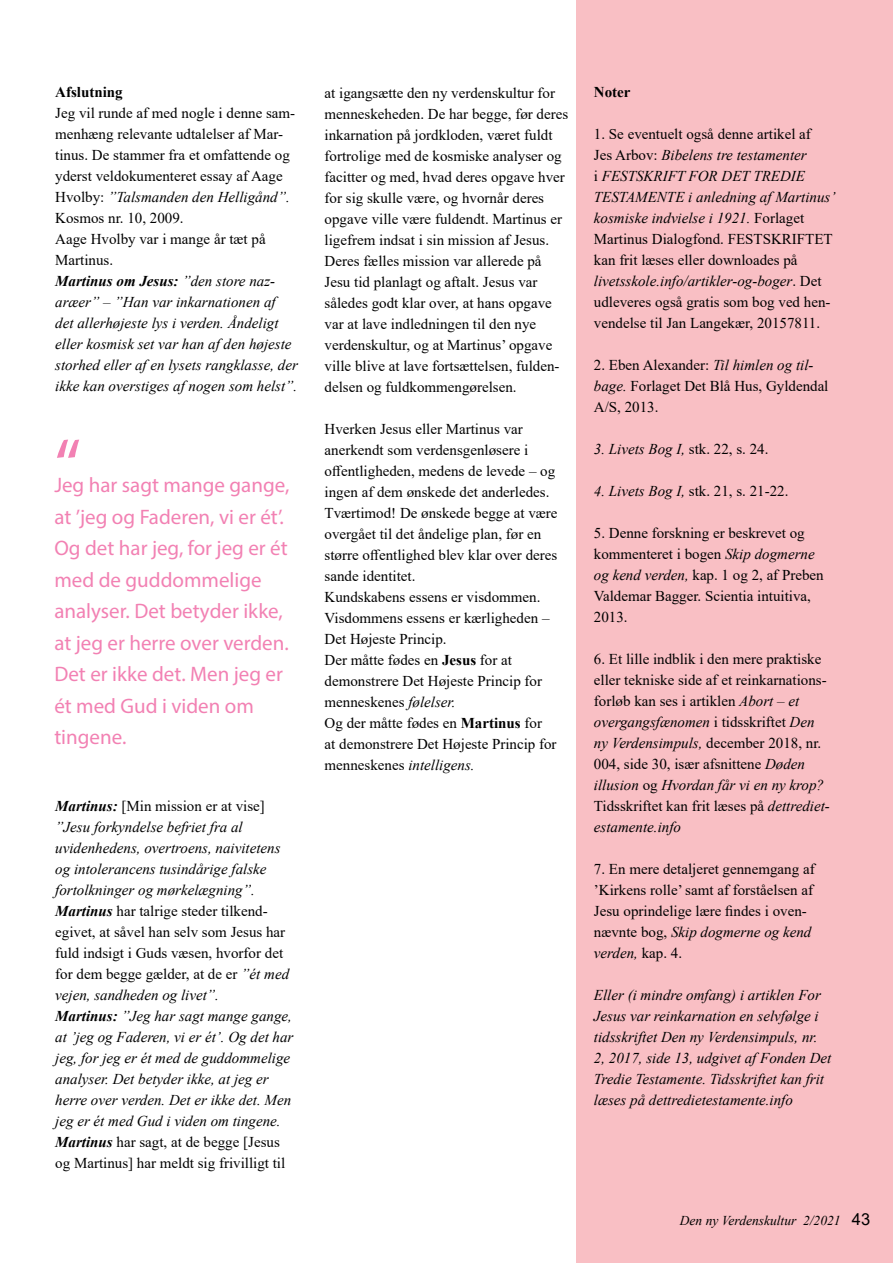
<style>
.page{position:relative;width:893px;height:1263px;background:#fff}
.page>*{position:absolute;margin:0;border:0;box-sizing:border-box;transform-origin:0 0}
.t1{font:75px "Myriad Pro";color:#f281b3}
.t2{font:21px/31.5px "Myriad Pro";color:#f281b3}
.t3{font:15px/21px "Times New Roman";color:#000}
.t4{font:italic 15px/21px "Times New Roman";color:#000}
.t5{font:700 15px "Times New Roman";color:#000}
.t6{font:italic 13.5px "Times New Roman";color:#000}
.s1{font-style:normal}
.s2{font-weight:700}
.s3{font-style:italic}
.s4{font-family:"Arial";font-style:normal;font-size:16.5px}
</style>
<div class="page">
<div style="left:577px;top:0;width:316px;height:1263px;background:#f9bfc4"></div>
<p class="t5" style="left:55px;top:81px;width:69px">Afslutning</p>
<p class="t4" style="left:55px;top:102px;width:244px"><span class="s1">Jeg vil runde af med nogle i denne sam&shy;menhæng relevante udtalelser af Mar&shy;tinus. De stammer fra et omfattende og yderst veldokumenteret essay af Aage Hvolby:</span> ”Talsmanden den Helligånd”.<br><span class="s1">Kosmos nr. 10, 2009.<br>Aage Hvolby var i mange år tæt på Martinus.<br></span><span class="s2">Martinus om Jesus:</span> ”den store naz&shy;aræer” – ”Han var inkarnationen af<br>det allerhøjeste lys i verden. Åndeligt eller kosmisk set var han af den højeste storhed eller af en lysets rangklasse, der ikke kan overstiges af nogen som helst”.</p>
<h1 class="t1" style="left:54px;top:419px;width:28px">“</h1>
<h2 class="t2" style="left:54px;top:469px;width:237px">Jeg har sagt mange gange, at ’jeg og Faderen, vi er ét’.<br>Og det har jeg, for jeg er ét med de guddommelige analyser. Det betyder ikke, at jeg er herre over verden.<br>Det er ikke det. Men jeg er ét med Gud i viden om tingene.</h2>
<p class="t4" style="left:55px;top:795px;width:240px"><span class="s2">Martinus:</span> <span class="s1">[Min mission er at vise] </span>”Jesu forkyndelse befriet fra al uvidenhedens, overtroens, naivitetens og intolerancens tusindårige falske fortolkninger og mørkelægning”.<br><span class="s2">Martinus</span> <span class="s1">har talrige steder tilkend&shy;egivet, at såvel han selv som Jesus har fuld indsigt i Guds væsen, hvorfor det for dem begge gælder, at de er</span> ”ét med vejen, sandheden og livet”.<br><span class="s2">Martinus:</span> ”Jeg har sagt mange gange, at ’jeg og Faderen, vi er ét’. Og det har jeg, for jeg er ét med de guddommelige analyser. Det betyder ikke, at jeg er herre over verden. Det er ikke det. Men jeg er ét med Gud i viden om tingene.<br><span class="s2">Martinus</span> <span class="s1">har sagt, at de begge [Jesus og Martinus] har meldt sig frivilligt til</span></p>
<p class="t3" style="left:325px;top:82px;width:245px">at igangsætte den ny verdenskultur for menneskeheden. De har begge, før deres inkarnation på jordkloden, været fuldt fortrolige med de kosmiske analyser og facitter og med, hvad deres opgave hver for sig skulle være, og hvornår deres opgave ville være fuldendt. Martinus er ligefrem indsat i sin mission af Jesus.<br>Deres fælles mission var allerede på Jesu tid planlagt og aftalt. Jesus var således godt klar over, at hans opgave var at lave indledningen til den nye verdenskultur, og at Martinus’ opgave ville blive at lave fortsættelsen, fulden&shy;delsen og fuldkommengørelsen.</p>
<p class="t3" style="left:325px;top:418px;width:234px">Hverken Jesus eller Martinus var anerkendt som verdensgenløsere i offentligheden, medens de levede – og ingen af dem ønskede det anderledes.<br>Tværtimod! De ønskede begge at være overgået til det åndelige plan, før en større offentlighed blev klar over deres sande identitet.<br>Kundskabens essens er visdommen.<br>Visdommens essens er kærligheden –<br>Det Højeste Princip.<br>Der måtte fødes en <span class="s2">Jesus</span> for at demonstrere Det Højeste Princip for menneskenes <span class="s3">følelser.<br></span>Og der måtte fødes en <span class="s2">Martinus</span> for<br>at demonstrere Det Højeste Princip for menneskenes <span class="s3">intelligens.</span></p>
<p class="t5" style="left:594px;top:81px;width:38px">Noter</p>
<p class="t3" style="left:594px;top:123px;width:243px">1. Se eventuelt også denne artikel af<br>Jes Arbov: <span class="s3">Bibelens tre testamenter<br></span>i <span class="s3">FESTSKRIFT FOR DET TREDIE TESTAMENTE i anledning af Martinus’ kosmiske indvielse i 1921.</span> Forlaget Martinus Dialogfond. FESTSKRIFTET kan frit læses eller downloades på <span class="s3">livetsskole.info/artikler-og-boger</span>. Det udleveres også gratis som bog ved hen&shy;vendelse til Jan Langekær, 20157811.</p>
<p class="t3" style="left:594px;top:354px;width:236px">2. Eben Alexander: <span class="s3">Til himlen og til&shy;bage.</span> Forlaget Det Blå Hus, Gyldendal<br>A/S, 2013.</p>
<p class="t4" style="left:594px;top:438px;width:176px">3. Livets Bog I, <span class="s1">stk. 22, s. 24.</span></p>
<p class="t3" style="left:594px;top:480px;width:196px"><span class="s3">4. Livets Bog I,</span> stk. 21, s. 21-22.</p>
<p class="t3" style="left:594px;top:522px;width:231px">5. Denne forskning er beskrevet og kommenteret i bogen <span class="s3">Skip dogmerne og kend verden,</span> kap. 1 og 2, af Preben<br>Valdemar Bagger. Scientia intuitiva,<br>2013.</p>
<p class="t3" style="left:594px;top:648px;width:237px">6. Et lille indblik i den mere praktiske eller tekniske side af et reinkarnations&shy;forløb kan ses i artiklen <span class="s3">Abort – et overgangsfænomen</span> i tidsskriftet <span class="s3">Den ny Verdensimpuls,</span> december 2018, nr.<br>004, side 30, især afsnittene <span class="s3">Døden illusion</span> og <span class="s3">Hvordan får vi en ny krop?<br></span>Tidsskriftet kan frit læses på <span class="s3">dettrediet&shy;estamente.info</span></p>
<p class="t3" style="left:594px;top:858px;width:222px">7. En mere detaljeret gennemgang af ’Kirkens rolle’ samt af forståelsen af<br>Jesu oprindelige lære findes i oven&shy;nævnte bog, <span class="s3">Skip dogmerne og kend verden,</span> kap. 4.</p>
<p class="t4" style="left:594px;top:984px;width:239px">Eller (i mindre omfang) i artiklen For Jesus var reinkarnation en selvfølge i tidsskriftet Den ny Verdensimpuls, nr.<br>2, 2017, side 13, udgivet af Fonden Det Tredie Testamente. Tidsskriftet kan frit læses på dettredietestamente.info</p>
<p class="t6" style="left:680px;top:1211px;width:192px">Den ny Verdenskultur 2/2021 <span class="s4">43</span></p>
</div>
